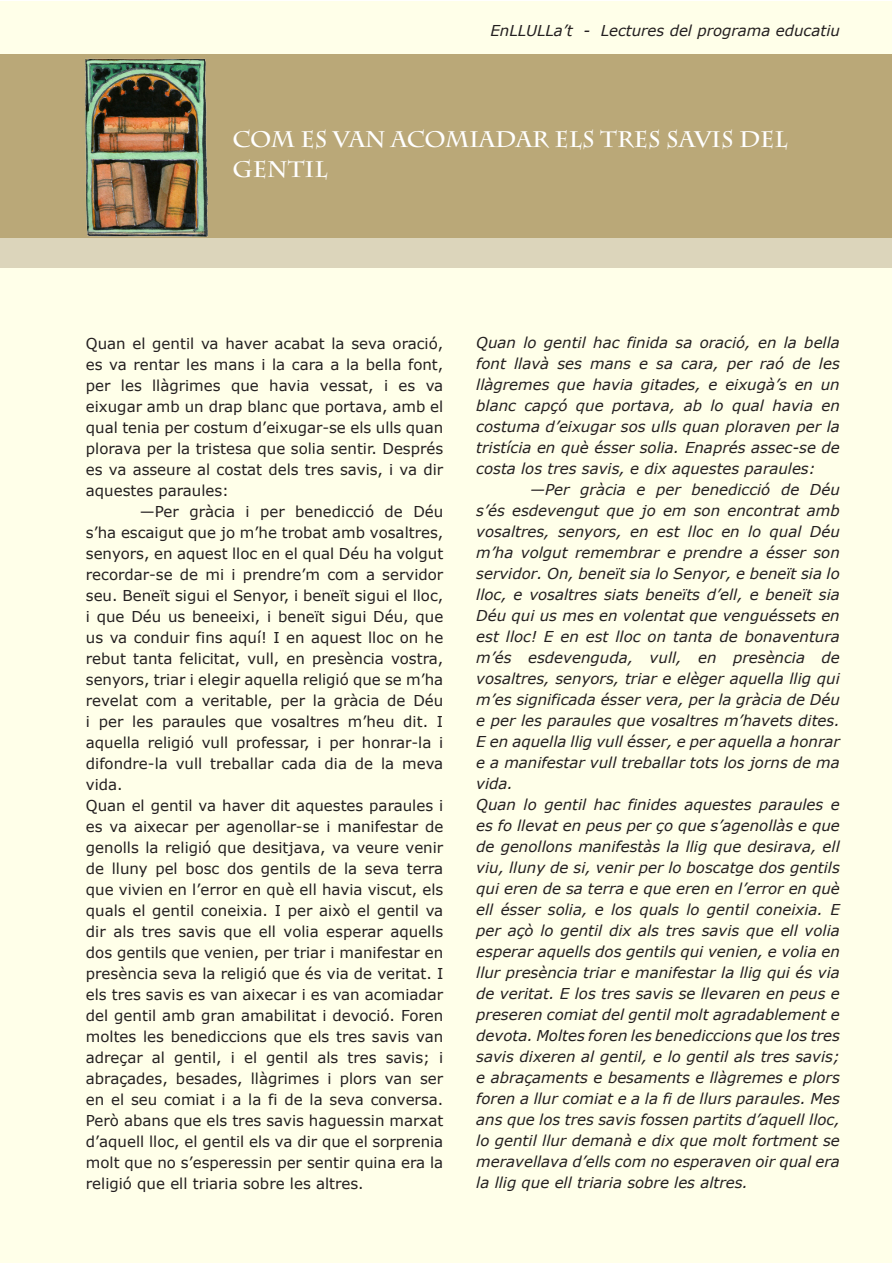
<style>
.page{position:relative;width:893px;height:1263px;background:#fff}
.page>*{position:absolute;margin:0;border:0;box-sizing:border-box;transform-origin:0 0}
.SUBT_ROJO{font:700 22.5px/30px "Charlemagne Std";color:#fff}
.Texto_plano{font:italic 15px/21px "Verdana";color:#231f20;text-align:justify}
.Texto_plano-2{font:15px/21px "Verdana";color:#231f20;text-align:justify}
</style>
<div class="page">
<div style="left:0;top:1px;width:892px;height:1262px;background:#ffffe9"></div>
<div style="left:0;top:54px;width:892px;height:184px;background:#baa878"></div>
<div style="left:0;top:238px;width:892px;height:30px;background:#dcd5bb"></div>
<img style="left:85px;top:58px;width:123px;height:179px">
<p class="Texto_plano" style="left:490px;top:19px;width:351px">EnLLULLa’t - Lectures del programa educatiu</p>
<p class="SUBT_ROJO" style="left:233px;top:125px;width:557px">Com es van acomiadar els tres savis del gentil</p>
<p class="Texto_plano-2" style="left:86px;top:333px;width:359px">Quan el gentil va haver acabat la seva oració, es va rentar les mans i la cara a la bella font, per les llàgrimes que havia vessat, i es va eixugar amb un drap blanc que portava, amb el qual tenia per costum d’eixugar-se els ulls quan plorava per la tristesa que solia sentir. Després es va asseure al costat dels tres savis, i va dir aquestes paraules:</p>
<p class="Texto_plano-2" style="left:86px;top:501px;width:359px;text-indent:54px">—Per gràcia i per benedicció de Déu s’ha escaigut que jo m’he trobat amb vosaltres, senyors, en aquest lloc en el qual Déu ha volgut recordar-se de mi i prendre’m com a servidor seu. Beneït sigui el Senyor, i beneït sigui el lloc, i que Déu us beneeixi, i beneït sigui Déu, que us va conduir fins aquí! I en aquest lloc on he rebut tanta felicitat, vull, en presència vostra, senyors, triar i elegir aquella religió que se m’ha revelat com a veritable, per la gràcia de Déu i per les paraules que vosaltres m’heu dit. I aquella religió vull professar, i per honrar-la i difondre-la vull treballar cada dia de la meva vida.</p>
<p class="Texto_plano-2" style="left:86px;top:795px;width:359px">Quan el gentil va haver dit aquestes paraules i es va aixecar per agenollar-se i manifestar de genolls la religió que desitjava, va veure venir de lluny pel bosc dos gentils de la seva terra que vivien en l’error en què ell havia viscut, els quals el gentil coneixia. I per això el gentil va dir als tres savis que ell volia esperar aquells dos gentils que venien, per triar i manifestar en presència seva la religió que és via de veritat. I els tres savis es van aixecar i es van acomiadar del gentil amb gran amabilitat i devoció. Foren moltes les benediccions que els tres savis van adreçar al gentil, i el gentil als tres savis; i abraçades, besades, llàgrimes i plors van ser en el seu comiat i a la fi de la seva conversa.<br>Però abans que els tres savis haguessin marxat d’aquell lloc, el gentil els va dir que el sorprenia molt que no s’esperessin per sentir quina era la religió que ell triaria sobre les altres.</p>
<p class="Texto_plano" style="left:476px;top:332px;width:365px">Quan lo gentil hac finida sa oració, en la bella font llavà ses mans e sa cara, per raó de les llàgremes que havia gitades, e eixugà’s en un blanc capçó que portava, ab lo qual havia en costuma d’eixugar sos ulls quan ploraven per la tristícia en què ésser solia. Enaprés assec-se de costa los tres savis, e dix aquestes paraules:</p>
<p class="Texto_plano" style="left:476px;top:479px;width:365px;text-indent:54px">—Per gràcia e per benedicció de Déu s’és esdevengut que jo em son encontrat amb vosaltres, senyors, en est lloc en lo qual Déu m’ha volgut remembrar e prendre a ésser son servidor. On, beneït sia lo Senyor, e beneït sia lo lloc, e vosaltres siats beneïts d’ell, e beneït sia Déu qui us mes en volentat que venguéssets en est lloc! E en est lloc on tanta de bonaventura m’és esdevenguda, vull, en presència de vosaltres, senyors, triar e elèger aquella llig qui m’es significada ésser vera, per la gràcia de Déu e per les paraules que vosaltres m’havets dites.<br>E en aquella llig vull ésser, e per aquella a honrar e a manifestar vull treballar tots los jorns de ma vida.</p>
<p class="Texto_plano" style="left:476px;top:794px;width:365px">Quan lo gentil hac finides aquestes paraules e es fo llevat en peus per ço que s’agenollàs e que de genollons manifestàs la llig que desirava, ell viu, lluny de si, venir per lo boscatge dos gentils qui eren de sa terra e que eren en l’error en què ell ésser solia, e los quals lo gentil coneixia. E per açò lo gentil dix als tres savis que ell volia esperar aquells dos gentils qui venien, e volia en llur presència triar e manifestar la llig qui és via de veritat. E los tres savis se llevaren en peus e preseren comiat del gentil molt agradablement e devota. Moltes foren les benediccions que los tres savis dixeren al gentil, e lo gentil als tres savis; e abraçaments e besaments e llàgremes e plors foren a llur comiat e a la fi de llurs paraules. Mes ans que los tres savis fossen partits d’aquell lloc, lo gentil llur demanà e dix que molt fortment se meravellava d’ells com no esperaven oir qual era la llig que ell triaria sobre les altres.</p>
</div>
